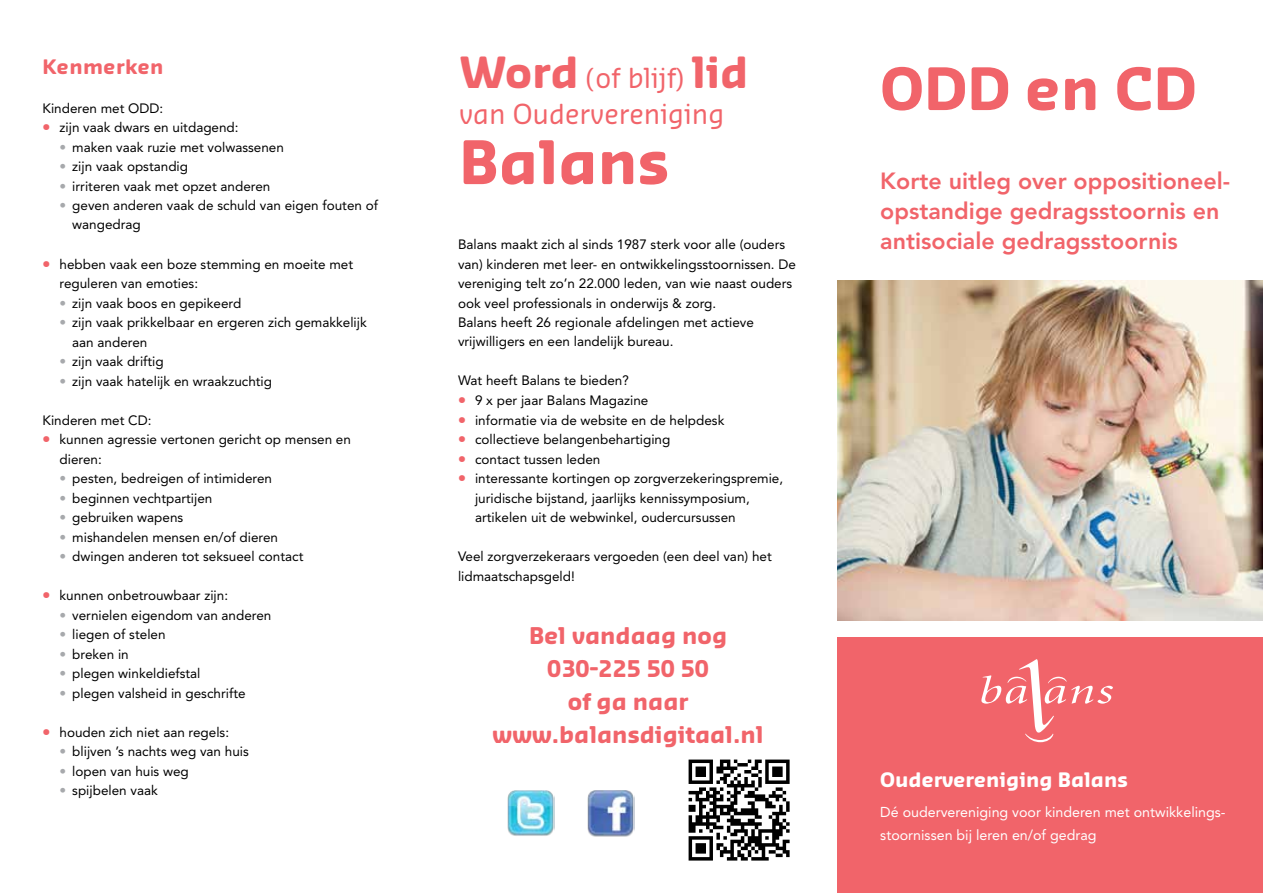
<style>
.page{position:relative;width:1263px;height:893px;background:#fff}
.page>*{position:absolute;margin:0;border:0;box-sizing:border-box;transform-origin:0 0}
.t1{font:700 58.5px "Sansa Soft Std";color:#f1646a}
.t2{font:700 57px "Sansa Soft Std";color:#f1646a}
.t3{font:27px/36px "Sansa Soft Std";color:#f1646a}
.t4{font:800 23.25px/30px "Avenir LT Std";color:#f1646a}
.t5{font:700 22.5px/33px "Sansa Soft Std";color:#f1646a;text-align:center}
.t6{font:700 19.5px "Sansa Soft Std";color:#fff}
.t7{font:700 19.5px "Sansa Soft Std";letter-spacing:.02em;color:#f1646a}
.t8{font:14.25px/22.5px "Avenir LT Std";color:#fff}
.t9{font:13.5px/19.5px "Avenir LT Std";color:#000}
.s1{font-family:"Sansa Soft Std";font-weight:700;font-size:15.75px;color:#f1646a}
.s2{color:#a7a9ac}
.s3{font-weight:700;font-size:42px}
</style>
<div class="page">
<img style="left:507px;top:790px;width:47px;height:46px">
<img style="left:587px;top:790px;width:47px;height:47px">
<svg style="left:688px;top:759px;width:102px;height:102px"></svg>
<div style="left:838px;top:638px;width:425px;height:255px;background:#f1646a"></div>
<img style="left:838px;top:281px;width:425px;height:340px">
<svg style="left:981px;top:659px;width:132px;height:83px"></svg>
<h3 class="t7" style="left:43px;top:53px;width:123px">Kenmerken</h3>
<p class="t9" style="left:43px;top:98px;width:122px">Kinderen met ODD:</p>
<p class="t9" style="left:43px;top:118px;width:198px"><span class="s1">•</span> zijn vaak dwars en uitdagend:</p>
<p class="t9" style="left:60px;top:137px;width:226px"><span class="s2">•</span> maken vaak ruzie met volwassenen</p>
<p class="t9" style="left:60px;top:157px;width:130px"><span class="s2">•</span> zijn vaak opstandig</p>
<p class="t9" style="left:60px;top:176px;width:212px"><span class="s2">•</span> irriteren vaak met opzet anderen</p>
<p class="t9" style="left:72px;top:196px;width:307px;text-indent:-13px"><span class="s2">•</span> geven anderen vaak de schuld van eigen fouten of wangedrag</p>
<p class="t9" style="left:60px;top:254px;width:295px;text-indent:-17px"><span class="s1">•</span> hebben vaak een boze stemming en moeite met reguleren van emoties:</p>
<p class="t9" style="left:60px;top:293px;width:183px"><span class="s2">•</span> zijn vaak boos en gepikeerd</p>
<p class="t9" style="left:72px;top:313px;width:296px;text-indent:-13px"><span class="s2">•</span> zijn vaak prikkelbaar en ergeren zich gemakkelijk aan anderen</p>
<p class="t9" style="left:60px;top:352px;width:106px"><span class="s2">•</span> zijn vaak driftig</p>
<p class="t9" style="left:60px;top:371px;width:214px"><span class="s2">•</span> zijn vaak hatelijk en wraakzuchtig</p>
<p class="t9" style="left:43px;top:410px;width:111px">Kinderen met CD:</p>
<p class="t9" style="left:60px;top:430px;width:293px;text-indent:-17px"><span class="s1">•</span> kunnen agressie vertonen gericht op mensen en dieren:</p>
<p class="t9" style="left:60px;top:469px;width:214px"><span class="s2">•</span> pesten, bedreigen of intimideren</p>
<p class="t9" style="left:60px;top:488px;width:154px"><span class="s2">•</span> beginnen vechtpartijen</p>
<p class="t9" style="left:60px;top:508px;width:125px"><span class="s2">•</span> gebruiken wapens</p>
<p class="t9" style="left:60px;top:527px;width:220px"><span class="s2">•</span> mishandelen mensen en/of dieren</p>
<p class="t9" style="left:60px;top:547px;width:245px"><span class="s2">•</span> dwingen anderen tot seksueel contact</p>
<p class="t9" style="left:43px;top:586px;width:187px"><span class="s1">•</span> kunnen onbetrouwbaar zijn:</p>
<p class="t9" style="left:60px;top:605px;width:213px"><span class="s2">•</span> vernielen eigendom van anderen</p>
<p class="t9" style="left:60px;top:625px;width:108px"><span class="s2">•</span> liegen of stelen</p>
<p class="t9" style="left:60px;top:644px;width:71px"><span class="s2">•</span> breken in</p>
<p class="t9" style="left:60px;top:664px;width:143px"><span class="s2">•</span> plegen winkeldiefstal</p>
<p class="t9" style="left:60px;top:683px;width:188px"><span class="s2">•</span> plegen valsheid in geschrifte</p>
<p class="t9" style="left:43px;top:722px;width:188px"><span class="s1">•</span> houden zich niet aan regels:</p>
<p class="t9" style="left:60px;top:742px;width:191px"><span class="s2">•</span> blijven ’s nachts weg van huis</p>
<p class="t9" style="left:60px;top:761px;width:131px"><span class="s2">•</span> lopen van huis weg</p>
<p class="t9" style="left:60px;top:781px;width:100px"><span class="s2">•</span> spijbelen vaak</p>
<h3 class="t3" style="left:459px;top:59px;width:291px"><span class="s3">Word</span> (of blijf) <span class="s3">lid </span>van Oudervereniging</h3>
<h1 class="t1" style="left:459px;top:124px;width:212px">Balans</h1>
<p class="t9" style="left:458px;top:235px;width:339px">Balans maakt zich al sinds 1987 sterk voor alle (ouders van) kinderen met leer- en ontwikkelingsstoornissen. De vereniging telt zo’n 22.000 leden, van wie naast ouders ook veel professionals in onderwijs &amp; zorg.<br>Balans heeft 26 regionale afdelingen met actieve vrijwilligers en een landelijk bureau.</p>
<p class="t9" style="left:458px;top:371px;width:172px">Wat heeft Balans te bieden?</p>
<p class="t9" style="left:458px;top:391px;width:192px"><span class="s1">•</span> 9 x per jaar Balans Magazine</p>
<p class="t9" style="left:458px;top:410px;width:268px"><span class="s1">•</span> informatie via de website en de helpdesk</p>
<p class="t9" style="left:458px;top:430px;width:214px"><span class="s1">•</span> collectieve belangenbehartiging</p>
<p class="t9" style="left:458px;top:449px;width:144px"><span class="s1">•</span> contact tussen leden</p>
<p class="t9" style="left:475px;top:469px;width:310px;text-indent:-17px"><span class="s1">•</span> interessante kortingen op zorgverzekeringspremie, juridische bijstand, jaarlijks kennissymposium, artikelen uit de webwinkel, oudercursussen</p>
<p class="t9" style="left:458px;top:547px;width:315px">Veel zorgverzekeraars vergoeden (een deel van) het lidmaatschapsgeld!</p>
<h3 class="t5" style="left:493px;top:618px;width:272px">Bel vandaag nog<br>030-225 50 50<br>of ga naar www.balansdigitaal.nl</h3>
<h2 class="t2" style="left:880px;top:51px;width:318px">ODD en CD</h2>
<h3 class="t4" style="left:880px;top:166px;width:352px">Korte uitleg over oppositioneel&shy;opstandige gedragsstoornis en antisociale gedragsstoornis</h3>
<h3 class="t6" style="left:880px;top:767px;width:249px">Oudervereniging Balans</h3>
<p class="t8" style="left:880px;top:801px;width:347px">Dé oudervereniging voor kinderen met ontwikkelings&shy;stoornissen bij leren en/of gedrag</p>
</div>
